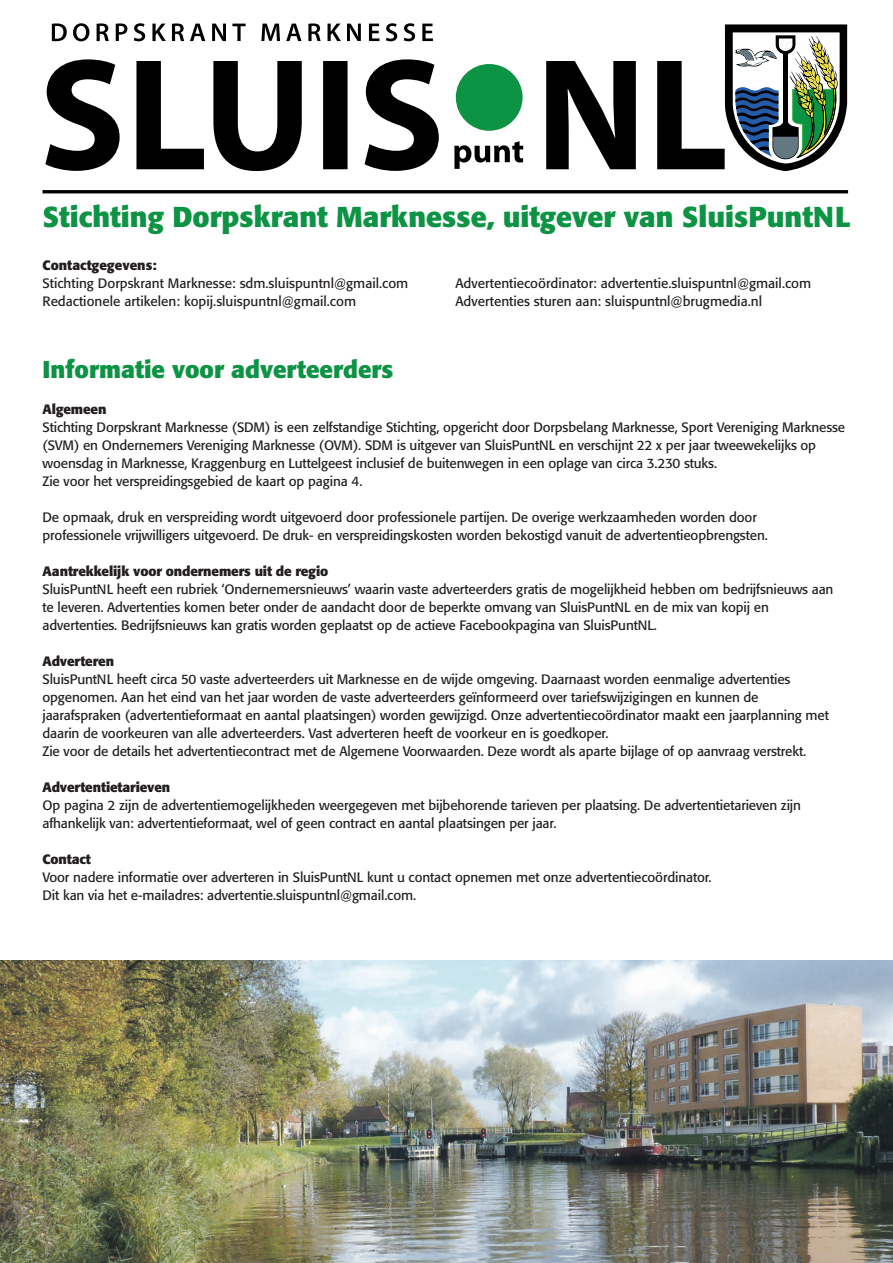
<style>
.page{position:relative;width:893px;height:1263px;background:#fff}
.page>*{position:absolute;margin:0;border:0;box-sizing:border-box;transform-origin:0 0}
.t1{font:700 28.5px "Formata";color:#0d9344}
.t2{font:700 24px "Formata";color:#0d9344}
.t3{font:13.5px/18px "Formata";letter-spacing:-.01em;color:#231f20}
.t4{font:700 13.5px "Formata";letter-spacing:-.01em;color:#231f20}
</style>
<div class="page">
<svg style="left:45px;top:59px;width:394px;height:112px"></svg>
<svg style="left:52px;top:23px;width:381px;height:18px"></svg>
<svg style="left:454px;top:141px;width:69px;height:28px"></svg>
<div style="left:456px;top:64px;width:67px;height:67px;background:#0d9344;border-radius:50%"></div>
<hr style="left:43px;top:190px;width:805px;height:3px;background:#000001">
<svg style="left:546px;top:24px;width:301px;height:147px"></svg>
<img style="left:0;top:960px;width:893px;height:303px">
<h1 class="t1" style="left:43px;top:199px;width:809px">Stichting Dorpskrant Marknesse, uitgever van SluisPuntNL</h1>
<p class="t4" style="left:43px;top:257px;width:116px">Contactgegevens:</p>
<p class="t3" style="left:43px;top:274px;width:367px">Stichting Dorpskrant Marknesse: sdm.sluispuntnl@gmail.com<br>Redactionele artikelen: kopij.sluispuntnl@gmail.com</p>
<p class="t3" style="left:455px;top:274px;width:357px">Advertentiecoördinator: advertentie.sluispuntnl@gmail.com<br>Advertenties sturen aan: sluispuntnl@brugmedia.nl</p>
<h2 class="t2" style="left:43px;top:354px;width:352px">Informatie voor adverteerders</h2>
<p class="t4" style="left:43px;top:401px;width:66px">Algemeen</p>
<p class="t3" style="left:43px;top:418px;width:804px">Stichting Dorpskrant Marknesse (SDM) is een zelfstandige Stichting, opgericht door Dorpsbelang Marknesse, Sport Vereniging Marknesse (SVM) en Ondernemers Vereniging Marknesse (OVM). SDM is uitgever van SluisPuntNL en verschijnt 22 x per jaar tweewekelijks op woensdag in Marknesse, Kraggenburg en Luttelgeest inclusief de buitenwegen in een oplage van circa 3.230 stuks.<br>Zie voor het verspreidingsgebied de kaart op pagina 4.</p>
<p class="t3" style="left:43px;top:508px;width:727px">De opmaak, druk en verspreiding wordt uitgevoerd door professionele partijen. De overige werkzaamheden worden door professionele vrijwilligers uitgevoerd. De druk- en verspreidingskosten worden bekostigd vanuit de advertentieopbrengsten.</p>
<p class="t4" style="left:43px;top:563px;width:287px">Aantrekkelijk voor ondernemers uit de regio</p>
<p class="t3" style="left:43px;top:580px;width:792px">SluisPuntNL heeft een rubriek ‘Ondernemersnieuws’ waarin vaste adverteerders gratis de mogelijkheid hebben om bedrijfsnieuws aan te leveren. Advertenties komen beter onder de aandacht door de beperkte omvang van SluisPuntNL en de mix van kopij en advertenties. Bedrijfsnieuws kan gratis worden geplaatst op de actieve Facebookpagina van SluisPuntNL.</p>
<p class="t4" style="left:43px;top:653px;width:73px">Adverteren</p>
<p class="t3" style="left:43px;top:670px;width:788px">SluisPuntNL heeft circa 50 vaste adverteerders uit Marknesse en de wijde omgeving. Daarnaast worden eenmalige advertenties opgenomen. Aan het eind van het jaar worden de vaste adverteerders geïnformeerd over tariefswijzigingen en kunnen de jaarafspraken (advertentieformaat en aantal plaatsingen) worden gewijzigd. Onze advertentiecoördinator maakt een jaarplanning met daarin de voorkeuren van alle adverteerders. Vast adverteren heeft de voorkeur en is goedkoper.<br>Zie voor de details het advertentiecontract met de Algemene Voorwaarden. Deze wordt als aparte bijlage of op aanvraag verstrekt.</p>
<p class="t4" style="left:43px;top:779px;width:129px">Advertentietarieven</p>
<p class="t3" style="left:43px;top:796px;width:760px">Op pagina 2 zijn de advertentiemogelijkheden weergegeven met bijbehorende tarieven per plaatsing. De advertentietarieven zijn afhankelijk van: advertentieformaat, wel of geen contract en aantal plaatsingen per jaar.</p>
<p class="t4" style="left:43px;top:851px;width:50px">Contact</p>
<p class="t3" style="left:43px;top:868px;width:671px">Voor nadere informatie over adverteren in SluisPuntNL kunt u contact opnemen met onze advertentiecoördinator.<br>Dit kan via het e-mailadres: advertentie.sluispuntnl@gmail.com.</p>
</div>
